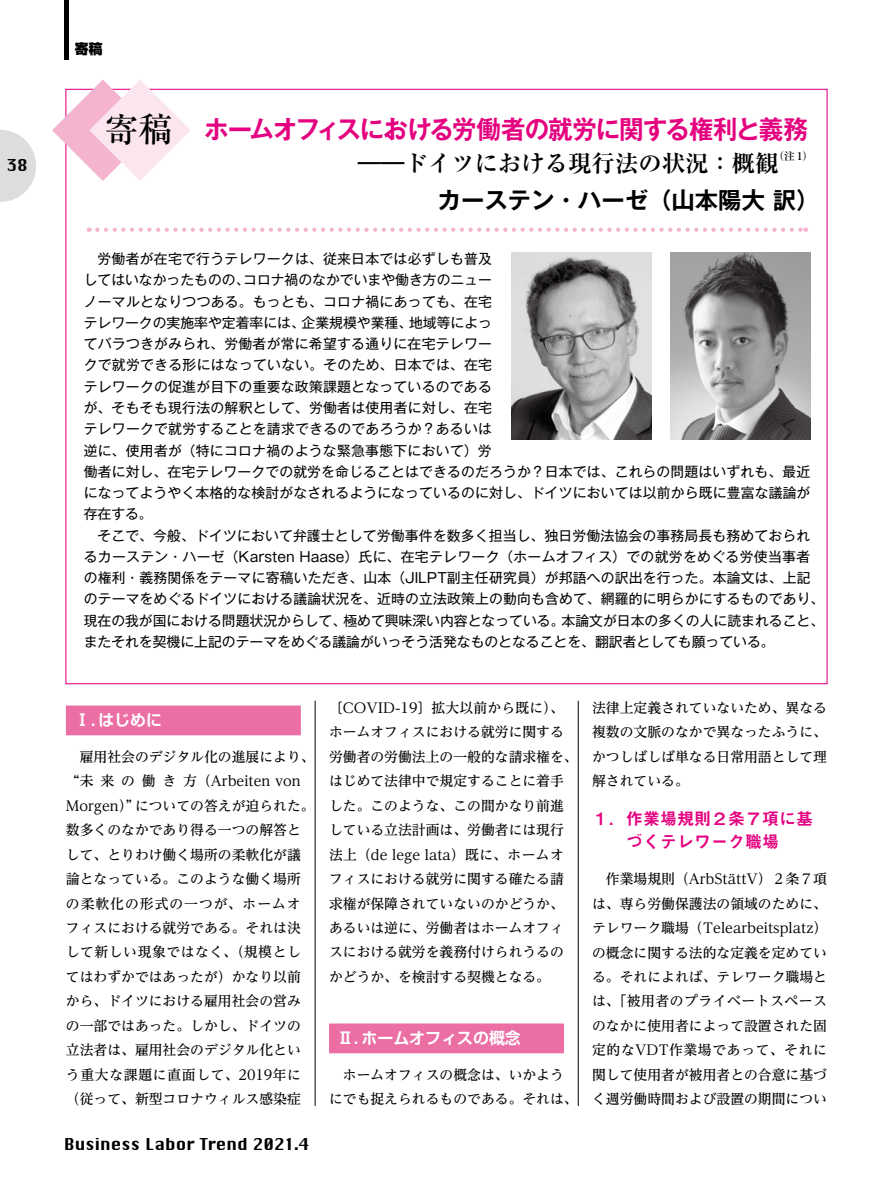
<style>
.page{position:relative;width:893px;height:1191px;background:#fff}
.page>*{position:absolute;margin:0;border:0;box-sizing:border-box;transform-origin:0 0}
.t1{font:500 34.05px "Ryumin Pro";color:#000}
.t2{font:700 25.5px "Gothic MB101 Pro De";letter-spacing:-.04em;color:#e4007f;scale:.96 1}
.t3{font:700 23.4px "Ryumin Pro";color:#000}
.t4{font:700 23.4px "Gothic MB101 Pro De";color:#000}
.t5{font:16.95px/23.4px "Midashi Go Pro MB31";color:#e4007f;text-align:center}
.t6{font:15.9px "Chicago";color:#000}
.t7{font:700 15.9px "Shin Go Pro De";color:#fff}
.t8{font:500 13.8px/24.5px "Reim Yonz Pro";color:#000}
.t9{font:13.8px/21.3px "Gothic MB101 Pro";letter-spacing:.01em;color:#000}
.t10{font:900 13.8px "Shin Go Pro";color:#000}
.t11{font:700 10.65px "Ryumin Pro";color:#000}
</style>
<div class="page">
<hr style="left:578px;top:701px;width:1px;height:405px;background:#000">
<hr style="left:315px;top:701px;width:1px;height:405px;background:#000">
<div style="left:64px;top:0;width:5px;height:60px;background:#000"></div>
<svg style="left:0;top:130px;width:36px;height:72px"></svg>
<div style="left:66px;top:705px;width:235px;height:30px;background:#eb6ea5"></div>
<div style="left:329px;top:1023px;width:235px;height:30px;background:#eb6ea5"></div>
<svg style="left:52px;top:79px;width:139px;height:102px"></svg>
<svg style="left:97px;top:227px;width:709px;height:5px"></svg>
<img style="left:511px;top:252px;width:141px;height:187px">
<img style="left:670px;top:252px;width:140px;height:187px">
<p class="t6" style="left:6px;top:153px;width:23px">38</p>
<p class="t10" style="left:75px;top:37px;width:29px">寄稿</p>
<h1 class="t1" style="left:104px;top:102px;width:70px">寄稿</h1>
<h2 class="t2" style="left:205px;top:108px;width:630px">ホームオフィスにおける労働者の就労に関する権利と義務</h2>
<h3 class="t3" style="left:358px;top:144px;width:422px">――ドイツにおける現行法の状況：概観</h3>
<p class="t11" style="left:773px;top:148px;width:41px">（注 1）</p>
<h3 class="t4" style="left:438px;top:180px;width:383px">カーステン・ハーゼ（山本陽大 訳）</h3>
<p class="t9" style="left:84px;top:246px;width:742px">　労働者が在宅で行うテレワークは、従来日本では必ずしも普及<br>してはいなかったものの、コロナ禍のなかでいまや働き方のニュー<br>ノーマルとなりつつある。もっとも、コロナ禍にあっても、在宅<br>テレワークの実施率や定着率には、企業規模や業種、地域等によっ<br>てバラつきがみられ、労働者が常に希望する通りに在宅テレワー<br>クで就労できる形にはなっていない。そのため、日本では、在宅<br>テレワークの促進が目下の重要な政策課題となっているのである<br>が、そもそも現行法の解釈として、労働者は使用者に対し、在宅<br>テレワークで就労することを請求できるのであろうか？あるいは<br>逆に、使用者が（特にコロナ禍のような緊急事態下において）労<br>働者に対し、在宅テレワークでの就労を命じることはできるのだろうか？日本では、これらの問題はいずれも、最近になってようやく本格的な検討がなされるようになっているのに対し、ドイツにおいては以前から既に豊富な議論が存在する。<br>　そこで、今般、ドイツにおいて弁護士として労働事件を数多く担当し、独日労働法協会の事務局長も務めておられるカーステン・ハーゼ（Karsten Haase）氏に、在宅テレワーク（ホームオフィス）での就労をめぐる労使当事者の権利・義務関係をテーマに寄稿いただき、山本（JILPT副主任研究員）が邦語への訳出を行った。本論文は、上記のテーマをめぐるドイツにおける議論状況を、近時の立法政策上の動向も含めて、網羅的に明らかにするものであり、現在の我が国における問題状況からして、極めて興味深い内容となっている。本論文が日本の多くの人に読まれること、またそれを契機に上記のテーマをめぐる議論がいっそう活発なものとなることを、翻訳者としても願っている。</p>
<p class="t7" style="left:74px;top:707px;width:89px">Ⅰ．はじめに</p>
<p class="t8" style="left:66px;top:744px;width:250px">　雇用社会のデジタル化の進展により、“未来の働き方（Arbeiten von<br>Morgen）”についての答えが迫られた。数多くのなかであり得る一つの解答として、とりわけ働く場所の柔軟化が議論となっている。このような働く場所の柔軟化の形式の一つが、ホームオフィスにおける就労である。それは決して新しい現象ではなく、（規模としてはわずかではあったが）かなり以前から、ドイツにおける雇用社会の営みの一部ではあった。しかし、ドイツの立法者は、雇用社会のデジタル化という重大な課題に直面して、2019年に（従って、新型コロナウィルス感染症</p>
<p class="t6" style="left:64px;top:1131px;width:247px">Business Labor Trend 2021.4</p>
<p class="t8" style="left:329px;top:695px;width:250px">〔COVID-19〕拡大以前から既に）、ホームオフィスにおける就労に関する労働者の労働法上の一般的な請求権を、はじめて法律中で規定することに着手した。このような、この間かなり前進している立法計画は、労働者には現行法上（de lege lata）既に、ホームオフィスにおける就労に関する確たる請求権が保障されていないのかどうか、あるいは逆に、労働者はホームオフィスにおける就労を義務付けられうるのかどうか、を検討する契機となる。</p>
<p class="t7" style="left:338px;top:1024px;width:185px">Ⅱ．ホームオフィスの概念</p>
<p class="t8" style="left:329px;top:1062px;width:250px">　ホームオフィスの概念は、いかようにでも捉えられるものである。それは、</p>
<p class="t8" style="left:592px;top:695px;width:236px;text-align:justify">法律上定義されていないため、異なる複数の文脈のなかで異なったふうに、かつしばしば単なる日常用語として理解されている。</p>
<p class="t5" style="left:592px;top:804px;width:223px">１．作業場規則２条７項に基づくテレワーク職場</p>
<p class="t8" style="left:592px;top:866px;width:237px;text-align:justify">　作業場規則（ArbStättV）２条７項は、専ら労働保護法の領域のために、テレワーク職場（Telearbeitsplatz）の概念に関する法的な定義を定めている。それによれば、テレワーク職場とは、「被用者のプライベートスペースのなかに使用者によって設置された固定的なVDT作業場であって、それに関して使用者が被用者との合意に基づく週労働時間および設置の期間につい</p>
</div>
